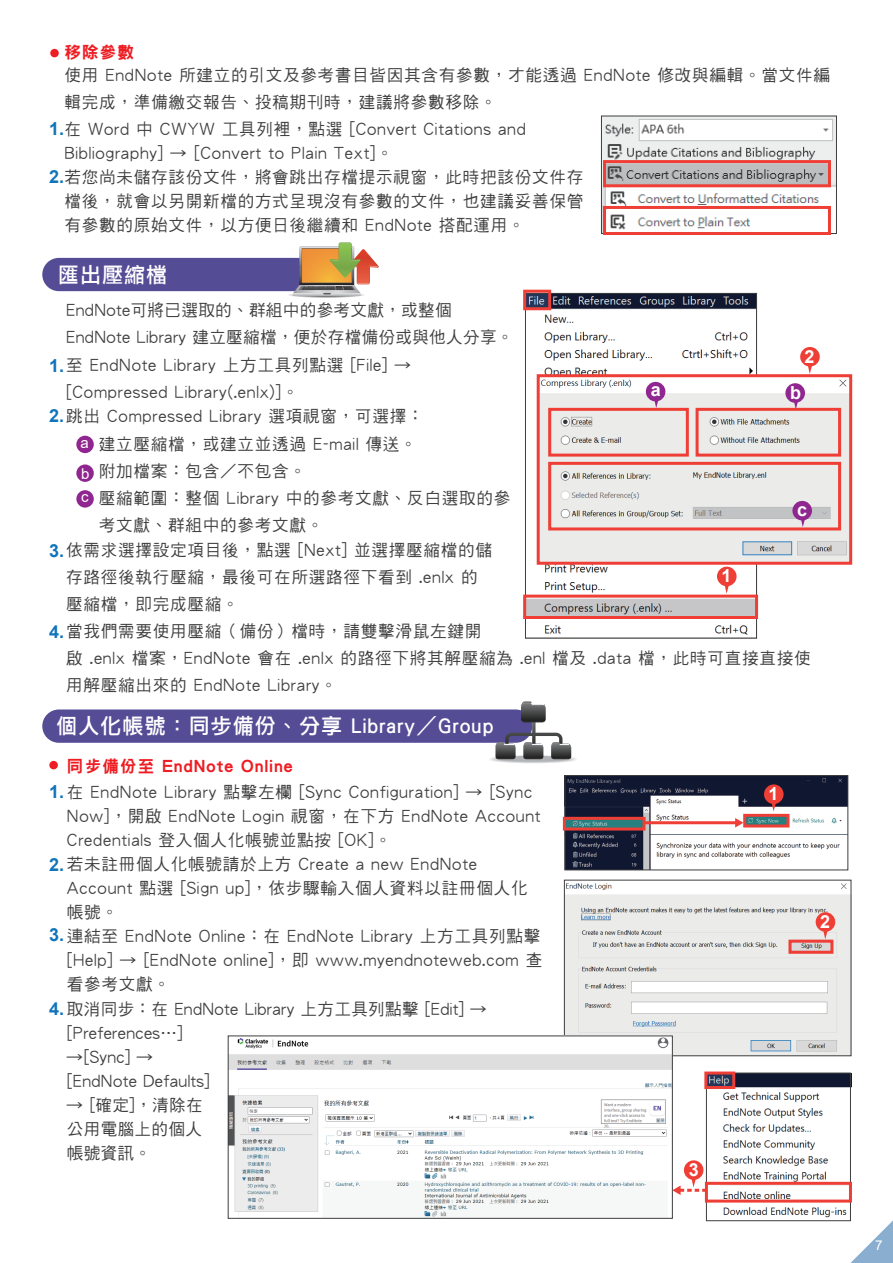
<style>
.page{position:relative;width:893px;height:1263px;background:#fff}
.page>*{position:absolute;margin:0;border:0;box-sizing:border-box;transform-origin:0 0}
.t1{font:21px "DF Li Hei W5 WINP BF";letter-spacing:.05em;color:#fff}
.t2{font:700 18px "Arial";color:#fff}
.t3{font:700 18px "Arial";color:#1074bc}
.t4{font:16.5px/27.2px "DF Hei W5 WINP BF";letter-spacing:.05em;color:#3e3e3f}
.t5{font:16.5px/27.3px "DF Hei W5 WINP BF";letter-spacing:.025em;color:#3e3e3f}
.t6{font:16.5px "DFN Hei W9 WINP BF";letter-spacing:.075em;color:#ee1d23}
.t7{font:15px/31px "Arial";color:#fff}
.t8{font:13.5px "Arial";color:#fff}
.s1{font-family:"Arial";font-weight:700;font-size:18px;color:#1074bc}
</style>
<div class="page">
<svg style="left:850px;top:1220px;width:43px;height:43px"></svg>
<div style="left:50px;top:49px;width:9px;height:8px;background:#ee1d23;border-radius:50%"></div>
<img style="left:603px;top:118px;width:232px;height:112px">
<div style="left:601px;top:116px;width:236px;height:118px;border:1px solid #3e3e3f"></div>
<div style="left:42px;top:258px;width:298px;height:33px;background:#554c96;border-radius:17px"></div>
<svg style="left:286px;top:242px;width:93px;height:56px"></svg>
<div style="left:76px;top:436px;width:18px;height:17px;background:#90268f;border-radius:50%"></div>
<div style="left:76px;top:464px;width:18px;height:18px;background:#90268f;border-radius:50%"></div>
<div style="left:76px;top:490px;width:18px;height:18px;background:#90268f;border-radius:50%"></div>
<img style="left:527px;top:295px;width:228px;height:340px">
<div style="left:525px;top:293px;width:232px;height:345px;border:1px solid #3e3e3f"></div>
<img style="left:541px;top:378px;width:307px;height:183px">
<div style="left:42px;top:709px;width:490px;height:34px;background:#554c96;border-radius:17px"></div>
<div style="left:489px;top:755px;width:88px;height:8px;background:#f0f0f2;border-radius:50%"></div>
<div style="left:490px;top:755px;width:87px;height:8px;background:#fafafa;border-radius:50%"></div>
<div style="left:491px;top:756px;width:85px;height:7px;background:#e4e5e7;border-radius:50%"></div>
<div style="left:491px;top:756px;width:84px;height:7px;background:#e4e5e7;border-radius:50%"></div>
<div style="left:492px;top:756px;width:82px;height:7px;background:#d5d6d8;border-radius:50%"></div>
<div style="left:492px;top:756px;width:82px;height:6px;background:#dcdddf;border-radius:50%"></div>
<div style="left:493px;top:756px;width:80px;height:6px;background:#d5d6d8;border-radius:50%"></div>
<div style="left:494px;top:756px;width:78px;height:6px;background:#cdced0;border-radius:50%"></div>
<div style="left:495px;top:756px;width:76px;height:6px;background:#c8c9cb;border-radius:50%"></div>
<div style="left:496px;top:756px;width:75px;height:6px;background:#c4c5c7;border-radius:50%"></div>
<svg style="left:496px;top:756px;width:74px;height:6px"></svg>
<svg style="left:501px;top:757px;width:64px;height:4px"></svg>
<svg style="left:495px;top:701px;width:76px;height:58px"></svg>
<div style="left:49px;top:761px;width:9px;height:8px;background:#ee1d23;border-radius:50%"></div>
<img style="left:567px;top:777px;width:279px;height:91px">
<div style="left:565px;top:775px;width:283px;height:95px;border:1px solid #3e3e3f"></div>
<img style="left:566px;top:883px;width:283px;height:171px">
<div style="left:564px;top:880px;width:287px;height:176px;border:1px solid #3e3e3f"></div>
<img style="left:708px;top:1075px;width:141px;height:143px">
<div style="left:706px;top:1073px;width:145px;height:148px;border:1px solid #3e3e3f"></div>
<img style="left:230px;top:1038px;width:441px;height:178px">
<svg style="left:735px;top:818px;width:8px;height:9px"></svg>
<div style="left:717px;top:567px;width:20px;height:19px;background:#ee3e35;border-radius:50%"></div>
<svg style="left:725px;top:586px;width:4px;height:8px"></svg>
<div style="left:764px;top:784px;width:20px;height:20px;background:#ee3e35;border-radius:50%"></div>
<svg style="left:772px;top:803px;width:4px;height:8px"></svg>
<div style="left:800px;top:347px;width:20px;height:19px;background:#ee3e35;border-radius:50%"></div>
<svg style="left:808px;top:366px;width:4px;height:8px"></svg>
<div style="left:816px;top:912px;width:19px;height:20px;background:#ee3e35;border-radius:50%"></div>
<svg style="left:823px;top:931px;width:4px;height:8px"></svg>
<div style="left:684px;top:1160px;width:19px;height:20px;background:#ee3e35;border-radius:50%"></div>
<div style="left:646px;top:382px;width:19px;height:19px;background:#90268f;border-radius:50%"></div>
<svg style="left:654px;top:401px;width:4px;height:7px"></svg>
<div style="left:785px;top:383px;width:20px;height:20px;background:#90268f;border-radius:50%"></div>
<svg style="left:794px;top:402px;width:4px;height:6px"></svg>
<div style="left:792px;top:501px;width:20px;height:19px;background:#90268f;border-radius:50%"></div>
<svg style="left:801px;top:520px;width:4px;height:6px"></svg>
<div style="left:603px;top:160px;width:228px;height:27px;border:3px solid #ee3e35"></div>
<div style="left:603px;top:206px;width:228px;height:29px;border:3px solid #ee3e35"></div>
<div style="left:537px;top:374px;width:315px;height:191px;border:3px solid #ee3e35"></div>
<div style="left:523px;top:290px;width:28px;height:20px;border:3px solid #ee3e35"></div>
<div style="left:548px;top:408px;width:141px;height:49px;border:3px solid #ee3e35"></div>
<div style="left:696px;top:408px;width:145px;height:49px;border:3px solid #ee3e35"></div>
<div style="left:548px;top:462px;width:293px;height:68px;border:3px solid #ee3e35"></div>
<div style="left:523px;top:595px;width:235px;height:24px;border:3px solid #ee3e35"></div>
<div style="left:563px;top:817px;width:82px;height:13px;border:3px solid #ee3e35"></div>
<div style="left:743px;top:814px;width:46px;height:13px;border:3px solid #ee3e35"></div>
<hr style="left:644px;top:821px;width:96px;height:3px;background:#ee3e35">
<div style="left:788px;top:940px;width:45px;height:14px;border:3px solid #ee3e35"></div>
<div style="left:705px;top:1182px;width:147px;height:20px;border:3px solid #ee3e35"></div>
<svg style="left:672px;top:1179px;width:36px;height:16px"></svg>
<div style="left:704px;top:1071px;width:31px;height:18px;border:3px solid #ee3e35"></div>
<p class="t6" style="left:64px;top:44px;width:71px">移除參數</p>
<p class="t4" style="left:64px;top:62px;width:767px">使用 EndNote 所建立的引文及參考書目皆因其含有參數，才能透過 EndNote 修改與編輯。當文件編</p>
<p class="t4" style="left:64px;top:89px;width:434px">輯完成，準備繳交報告、投稿期刊時，建議將參數移除。</p>
<p class="t4" style="left:49px;top:116px;width:478px"><span class="s1">1.</span>在 Word 中 CWYW 工具列裡，點選 [Convert Citations and</p>
<p class="t4" style="left:64px;top:140px;width:330px">Bibliography] → [Convert to Plain Text]。</p>
<p class="t4" style="left:49px;top:164px;width:536px"><span class="s1">2.</span>若您尚未儲存該份文件，將會跳出存檔提示視窗，此時把該份文件存</p>
<p class="t4" style="left:64px;top:188px;width:520px">檔後，就會以另開新檔的方式呈現沒有參數的文件，也建議妥善保管</p>
<p class="t4" style="left:64px;top:212px;width:462px">有參數的原始文件，以方便日後繼續和 EndNote 搭配運用。</p>
<p class="t1" style="left:58px;top:264px;width:111px">匯出壓縮檔</p>
<p class="t5" style="left:66px;top:296px;width:449px">EndNote可將已選取的、群組中的參考文獻，或整個EndNote Library 建立壓縮檔，便於存檔備份或與他人分享。至 EndNote Library 上方工具列點選 [File] → [Compressed Library(.enlx)]。</p>
<p class="t4" style="left:99px;top:403px;width:413px;text-indent:-50px"><span class="s1">2.</span>跳出 Compressed Library 選項視窗，可選擇：<br>建立壓縮檔，或建立並透過 E-mail 傳送。<br>附加檔案：包含／不包含。<br>壓縮範圍：整個 Library 中的參考文獻、反白選取的參考文獻、群組中的參考文獻。</p>
<p class="t2" style="left:805px;top:344px;width:12px">2</p>
<p class="t3" style="left:49px;top:353px;width:17px">1.</p>
<p class="t2" style="left:651px;top:377px;width:12px">a</p>
<p class="t2" style="left:790px;top:380px;width:12px">b</p>
<p class="t7" style="left:80px;top:427px;width:10px">a b</p>
<p class="t7" style="left:81px;top:481px;width:9px">c</p>
<p class="t2" style="left:797px;top:496px;width:12px">c</p>
<p class="t4" style="left:49px;top:537px;width:444px"><span class="s1">3.</span>依需求選擇設定項目後，點選 [Next] 並選擇壓縮檔的儲</p>
<p class="t2" style="left:721px;top:563px;width:12px">1</p>
<p class="t4" style="left:66px;top:564px;width:413px">存路徑後執行壓縮，最後可在所選路徑下看到 .enlx 的壓縮檔，即完成壓縮。</p>
<p class="t4" style="left:66px;top:645px;width:746px">啟 .enlx 檔案，EndNote 會在 .enlx 的路徑下將其解壓縮為 .enl 檔及 .data 檔，此時可直接直接使用解壓縮出來的 EndNote Library。</p>
<p class="t1" style="left:56px;top:715px;width:438px">個人化帳號：同步備份、分享 Library／Group</p>
<p class="t6" style="left:67px;top:757px;width:227px">同步備份至 EndNote Online</p>
<p class="t4" style="left:67px;top:780px;width:475px;line-height:24px;text-indent:-18px"><span class="s1">1.</span>在 EndNote Library 點擊左欄 [Sync Configuration] → [Sync<br>Now]，開啟 EndNote Login 視窗，在下方 EndNote Account<br>Credentials 登入個人化帳號並點按 [OK]。</p>
<p class="t4" style="left:67px;top:874px;width:462px">Account 點選 [Sign up]，依步驟輸入個人資料以註冊個人化</p>
<p class="t4" style="left:67px;top:898px;width:53px">帳號。</p>
<p class="t4" style="left:49px;top:922px;width:493px"><span class="s1">3.</span>連結至 EndNote Online：在 EndNote Library 上方工具列點擊</p>
<p class="t4" style="left:67px;top:946px;width:477px">[Help] → [EndNote online]，即 www.myendnoteweb.com 查</p>
<p class="t4" style="left:67px;top:970px;width:105px">看參考文獻。</p>
<p class="t4" style="left:49px;top:618px;width:434px"><span class="s1">4.</span>當我們需要使用壓縮（備份）檔時，請雙擊滑鼠左鍵開</p>
<p class="t2" style="left:768px;top:781px;width:12px">1</p>
<p class="t4" style="left:49px;top:850px;width:429px"><span class="s1">2.</span>若未註冊個人化帳號請於上方 Create a new EndNote</p>
<p class="t5" style="left:67px;top:996px;width:422px;line-height:24px;text-indent:-18px"><span class="s1">4.</span> 取消同步：在 EndNote Library 上方工具列點擊 [Edit] → [Preferences…]</p>
<p class="t5" style="left:67px;top:1044px;width:145px;line-height:24px">→[Sync] → [EndNote Defaults]</p>
<p class="t4" style="left:67px;top:1092px;width:137px;line-height:24px;text-align:justify">→ [確定]，清除在公用電腦上的個人帳號資訊。</p>
<p class="t2" style="left:689px;top:1157px;width:12px">3</p>
<p class="t2" style="left:820px;top:909px;width:12px">2</p>
<p class="t8" style="left:875px;top:1235px;width:9px">7</p>
</div>
